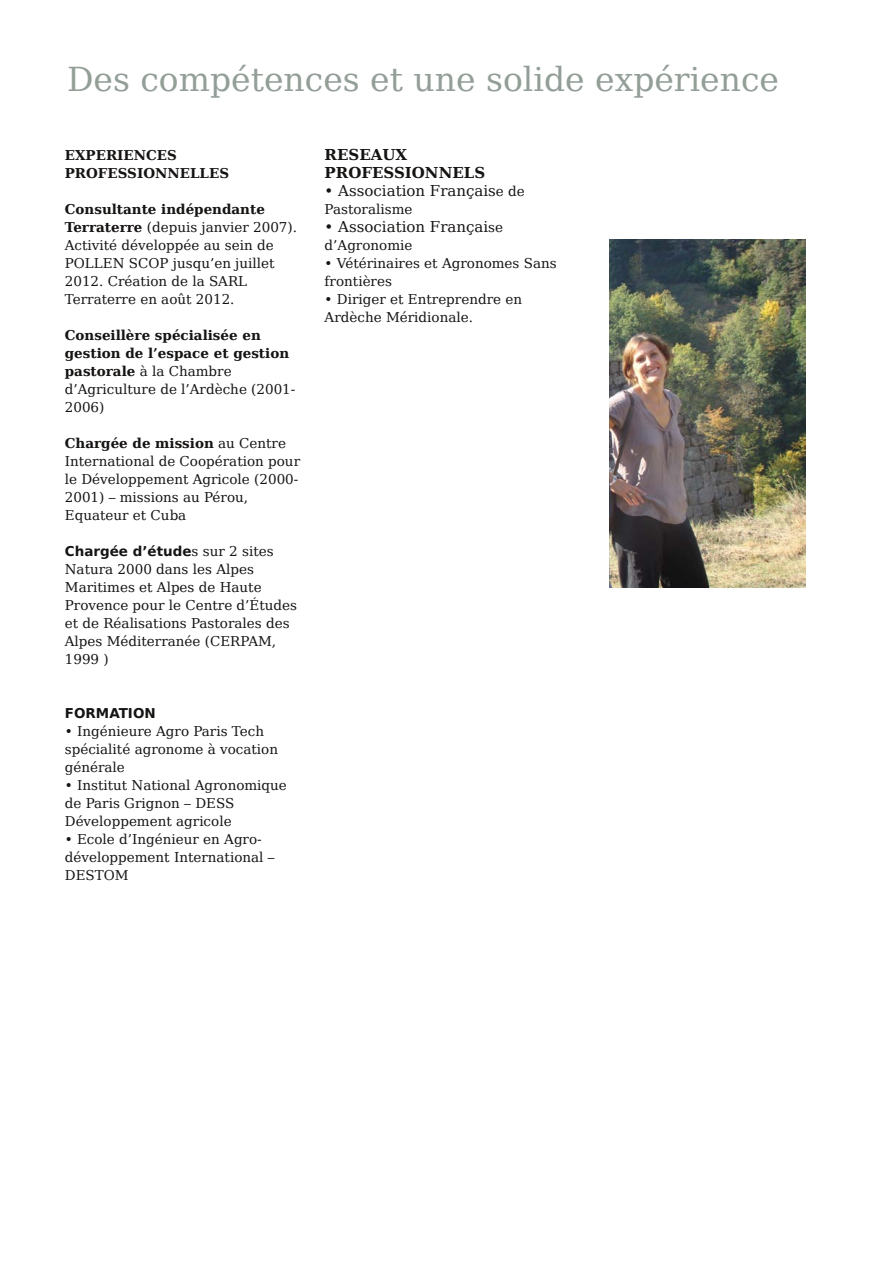
<style>
.page{position:relative;width:893px;height:1263px;background:#fff}
.page>*{position:absolute;margin:0;border:0;box-sizing:border-box;transform-origin:0 0}
.t1{font:33px "Bitstream Vera Serif";color:#939e97}
.t2{font:15px "Bitstream Vera Serif";color:#161413}
.t3{font:700 15px/18px "Bitstream Vera Serif";color:#161413}
.t4{font:13.5px/18px "Bitstream Vera Serif";color:#161413}
.t5{font:700 13.5px/18px "Bitstream Vera Serif";color:#161413}
.t6{font:700 13.5px "Bitstream Vera Sans";color:#161413}
.s1{font-weight:700}
.s2{font-weight:400}
.s3{font-family:"Bitstream Vera Serif";font-weight:400}
.s4{font-size:13.5px}
</style>
<div class="page">
<img style="left:610px;top:239px;width:195px;height:348px">
<h1 class="t1" style="left:67px;top:60px;width:713px">Des compétences et une solide expérience</h1>
<p class="t5" style="left:65px;top:146px;width:166px">EXPERIENCES<br>PROFESSIONNELLES</p>
<p class="t4" style="left:65px;top:200px;width:234px"><span class="s1">Consultante indépendante<br>Terraterre</span> (depuis janvier 2007).<br>Activité développée au sein de<br>POLLEN SCOP jusqu’en juillet<br>2012. Création de la SARL<br>Terraterre en août 2012.</p>
<p class="t5" style="left:65px;top:326px;width:232px">Conseillère spécialisée en gestion de l’espace et gestion pastorale <span class="s2">à la Chambre d’Agriculture de l’Ardèche (2001-<br>2006)</span></p>
<p class="t4" style="left:65px;top:434px;width:237px"><span class="s1">Chargée de mission</span> au Centre<br>International de Coopération pour le Développement Agricole (2000-<br>2001) – missions au Pérou,<br>Equateur et Cuba</p>
<p class="t6" style="left:65px;top:543px;width:210px">Chargée d’étude<span class="s3">s sur 2 sites</span></p>
<p class="t4" style="left:65px;top:560px;width:234px">Natura 2000 dans les Alpes<br>Maritimes et Alpes de Haute<br>Provence pour le Centre d’Études et de Réalisations Pastorales des<br>Alpes Méditerranée (CERPAM,<br>1999 )</p>
<p class="t6" style="left:65px;top:705px;width:92px">FORMATION</p>
<p class="t4" style="left:65px;top:722px;width:215px">• Ingénieure Agro Paris Tech spécialité agronome à vocation générale</p>
<p class="t4" style="left:65px;top:776px;width:224px">• Institut National Agronomique de Paris Grignon – DESS<br>Développement agricole</p>
<p class="t4" style="left:65px;top:830px;width:211px">• Ecole d’Ingénieur en Agro&shy;développement International –<br>DESTOM</p>
<p class="t3" style="left:325px;top:146px;width:162px">RESEAUX<br>PROFESSIONNELS</p>
<p class="t2" style="left:325px;top:182px;width:202px">• Association Français<span class="s4">e de</span></p>
<p class="t4" style="left:325px;top:200px;width:89px">Pastoralisme</p>
<p class="t2" style="left:325px;top:218px;width:180px">• Association Françai<span class="s4">se</span></p>
<p class="t4" style="left:325px;top:236px;width:89px">d’Agronomie</p>
<p class="t4" style="left:325px;top:254px;width:234px">• Vétérinaires et Agronomes Sans frontières</p>
<p class="t4" style="left:325px;top:290px;width:199px">• Diriger et Entreprendre en<br>Ardèche Méridionale.</p>
</div>
